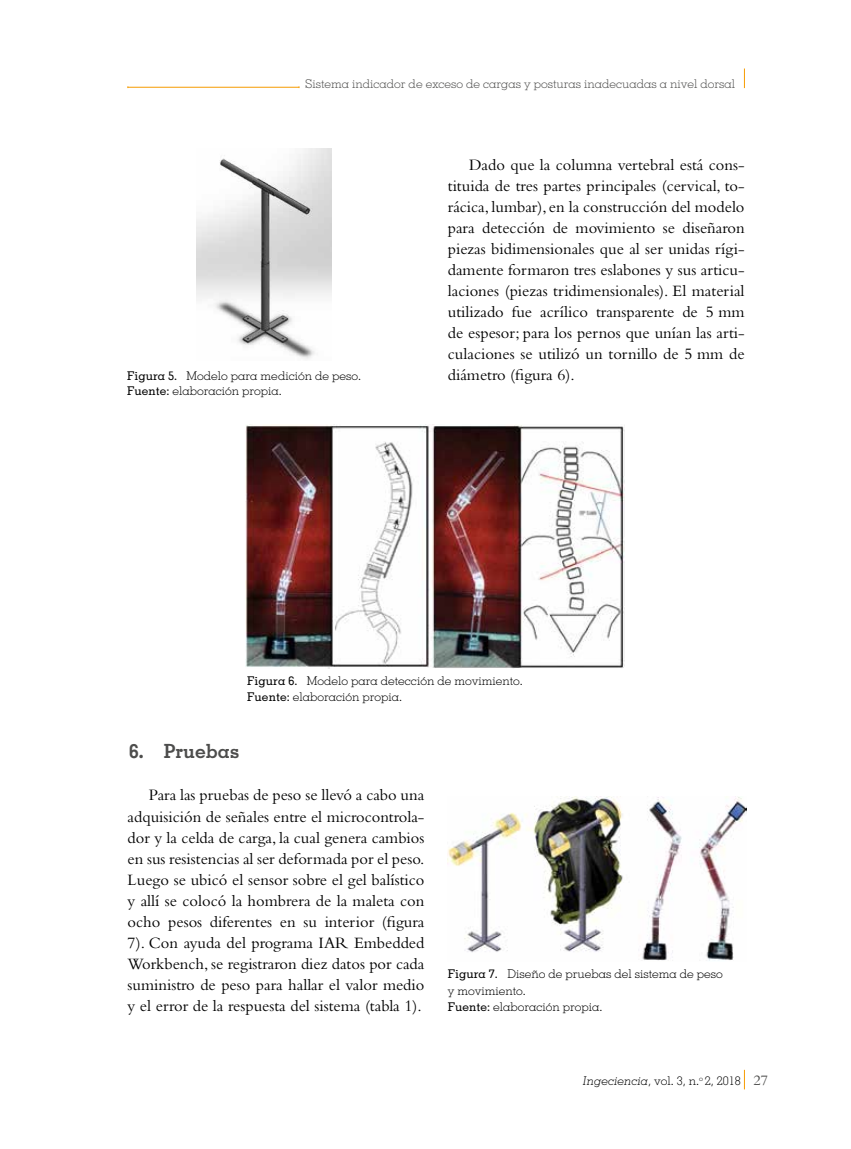
<style>
.page{position:relative;width:851px;height:1149px;background:#fff}
.page>*{position:absolute;margin:0;border:0;box-sizing:border-box;transform-origin:0 0}
.t1{font:700 19.5px "Memphis LT Std";color:#4d4d4c}
.t2{font:16.5px/21px "Bembo Std";color:#000;text-align:justify}
.t3{font:15px "Bembo Std";color:#4d4d4c}
.t4{font:300 12px/15.8px "Memphis LT Std";color:#000}
.t5{font:300 12px "Memphis LT Std";color:#4d4d4c}
.s1{font-weight:500}
.s2{font-style:italic}
</style>
<div class="page">
<img style="left:197px;top:149px;width:134px;height:210px">
<img style="left:246px;top:424px;width:378px;height:244px">
<img style="left:448px;top:796px;width:298px;height:165px">
<hr style="left:128px;top:87px;width:171px;height:1px;background:#f69b00">
<svg style="left:744px;top:68px;width:1px;height:20px"></svg>
<svg style="left:744px;top:1069px;width:1px;height:20px"></svg>
<p class="t5" style="left:305px;top:76px;width:431px">Sistema indicador de exceso de cargas y posturas inadecuadas a nivel dorsal</p>
<p class="t4" style="left:127px;top:367px;width:235px"><span class="s1">Figura 5.</span> Modelo para medición de peso.<br><span class="s1">Fuente:</span> elaboración propia.</p>
<p class="t2" style="left:448px;top:154px;width:298px;text-indent:21px">Dado que la columna vertebral está cons&shy;tituida de tres partes principales (cervical, to&shy;rácica, lumbar), en la construcción del modelo para detección de movimiento se diseñaron piezas bidimensionales que al ser unidas rígi&shy;damente formaron tres eslabones y sus articu&shy;laciones (piezas tridimensionales). El material utilizado fue acrílico transparente de 5 mm de espesor; para los pernos que unían las arti&shy;culaciones se utilizó un tornillo de 5 mm de diámetro (figura 6).</p>
<p class="t4" style="left:247px;top:672px;width:277px"><span class="s1">Figura 6.</span> Modelo para detección de movimiento.<br><span class="s1">Fuente:</span> elaboración propia.</p>
<p class="t1" style="left:129px;top:739px;width:112px">6. Pruebas</p>
<p class="t2" style="left:128px;top:784px;width:298px;text-indent:21px">Para las pruebas de peso se llevó a cabo una adquisición de señales entre el microcontrola&shy;dor y la celda de carga, la cual genera cambios en sus resistencias al ser deformada por el peso.<br>Luego se ubicó el sensor sobre el gel balístico y allí se colocó la hombrera de la maleta con ocho pesos diferentes en su interior (figura 7). Con ayuda del programa IAR Embedded Workbench, se registraron diez datos por cada suministro de peso para hallar el valor medio y el error de la respuesta del sistema (tabla 1).</p>
<p class="t4" style="left:448px;top:965px;width:276px"><span class="s1">Figura 7.</span> Diseño de pruebas del sistema de peso y movimiento.<br><span class="s1">Fuente:</span> elaboración propia.</p>
<p class="t4" style="left:582px;top:1072px;width:159px"><span class="s2">Ingeciencia</span>, vol. 3, n.<sup>o</sup> 2, 2018</p>
<p class="t3" style="left:753px;top:1071px;width:16px">27</p>
</div>
